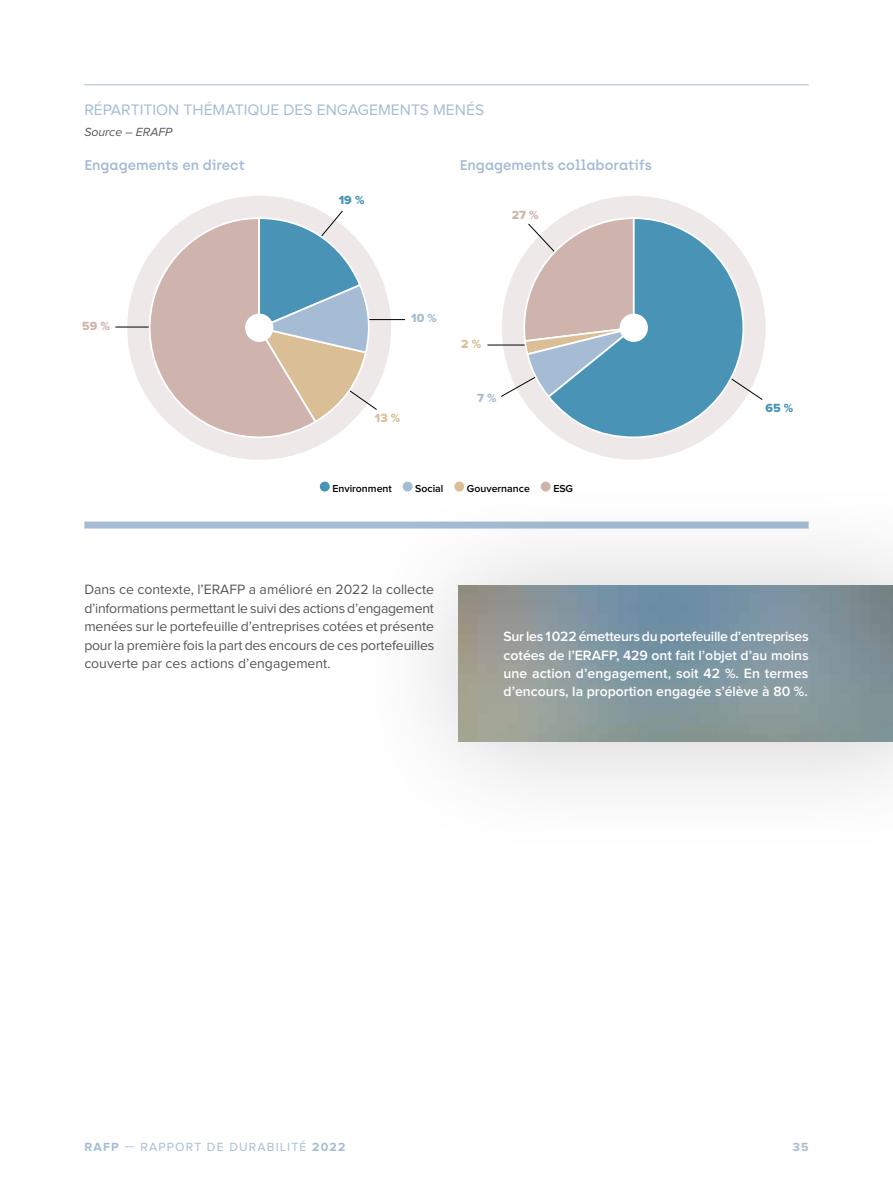
<style>
.page{position:relative;width:893px;height:1191px;background:#fff}
.page>*{position:absolute;margin:0;border:0;box-sizing:border-box;transform-origin:0 0}
.t1{font:15.75px "Proxima Nova";color:#a5bcd4}
.t2{font:14px/18.4px "Proxima Nova";color:#575756;text-align:justify}
.t3{font:600 14px/18.4px "Proxima Nova";color:#fff;text-align:justify}
.t4{font:600 14px "Archia";color:#a5bcd4}
.t5{font:12.25px "Proxima Nova";letter-spacing:.1em;color:#a5bcd4}
.t6{font:italic 12.25px "Proxima Nova";color:#575756}
.t7{font:12.25px "Proxima Nova Extrabld";color:#4893b6}
.t8{font:12.25px "Proxima Nova Extrabld";color:#cfb4ae}
.t9{font:12.25px "Proxima Nova Extrabld";color:#a5bcd4}
.t10{font:12.25px "Proxima Nova Extrabld";color:#d9be96}
.t11{font:700 12.25px "Proxima Nova";color:#a5bcd4}
.t12{font:600 10.5px "Proxima Nova";color:#000}
.s1{font-weight:700}
</style>
<div class="page">
<hr style="left:84px;top:84px;width:725px;height:1px;background:#a5bcd4">
<div style="left:84px;top:521px;width:725px;height:7px;background:#a5bcd4"></div>
<div style="left:127px;top:196px;width:264px;height:264px;background:#eee9e8;border-radius:50%"></div>
<div style="left:502px;top:196px;width:264px;height:264px;background:#eee9e8;border-radius:50%"></div>
<hr style="left:344px;top:319px;width:61px;height:1px;background:#000">
<hr style="left:115px;top:327px;width:55px;height:1px;background:#000">
<hr style="left:487px;top:345px;width:47px;height:1px;background:#000">
<svg style="left:132px;top:218px;width:181px;height:235px"></svg>
<svg style="left:244px;top:210px;width:133px;height:214px"></svg>
<svg style="left:500px;top:217px;width:263px;height:220px"></svg>
<div style="left:320px;top:481px;width:10px;height:10px;background:#4893b6;border-radius:50%"></div>
<div style="left:346px;top:472px;width:547px;height:391px;background:#000;opacity:.2"></div>
<img style="left:459px;top:585px;width:434px;height:157px">
<p class="t1" style="left:84px;top:103px;width:401px">RÉPARTITION THÉMATIQUE DES ENGAGEMENTS MENÉS</p>
<p class="t6" style="left:84px;top:126px;width:89px">Source – ERAFP</p>
<p class="t4" style="left:84px;top:156px;width:162px">Engagements en direct</p>
<p class="t4" style="left:460px;top:156px;width:194px">Engagements collaboratifs</p>
<p class="t8" style="left:82px;top:317px;width:29px">59 %</p>
<p class="t7" style="left:339px;top:190px;width:27px">19 %</p>
<p class="t8" style="left:512px;top:206px;width:28px">27 %</p>
<p class="t9" style="left:411px;top:309px;width:27px">10 %</p>
<p class="t10" style="left:375px;top:409px;width:27px">13 %</p>
<p class="t10" style="left:461px;top:334px;width:22px">2 %</p>
<p class="t9" style="left:477px;top:389px;width:21px">7 %</p>
<p class="t12" style="left:332px;top:483px;width:61px">Environment</p>
<p class="t12" style="left:415px;top:483px;width:30px">Social</p>
<p class="t12" style="left:467px;top:483px;width:64px">Gouvernance</p>
<p class="t12" style="left:553px;top:483px;width:21px">ESG</p>
<p class="t7" style="left:766px;top:398px;width:29px">65 %</p>
<p class="t2" style="left:84px;top:581px;width:351px">Dans ce contexte, l’ERAFP a amélioré en 2022 la collecte d’informations permettant le suivi des actions d’engagement menées sur le portefeuille d’entreprises cotées et présente pour la première fois la part des encours de ces portefeuilles couverte par ces actions d’engagement.</p>
<p class="t3" style="left:504px;top:628px;width:307px">Sur les 1022 émetteurs du portefeuille d’entreprises cotées de l’ERAFP, 429 ont fait l’objet d’au moins une action d’engagement, soit 42 %. En termes d’encours, la proportion engagée s’élève à 80 %.</p>
<p class="t5" style="left:84px;top:1141px;width:263px"><span class="s1">RAFP</span> — RAPPORT DE DURABILITÉ <span class="s1">2022</span></p>
<p class="t11" style="left:793px;top:1141px;width:17px">35</p>
</div>
